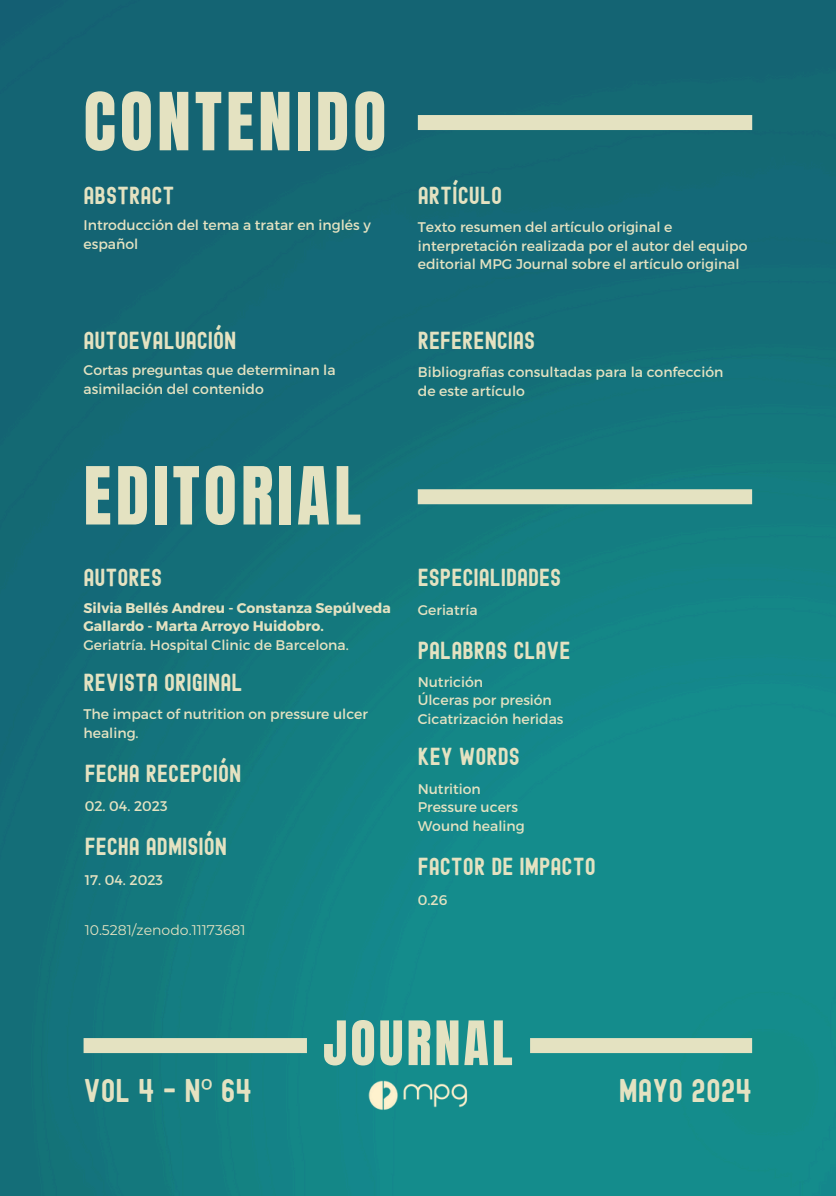
<style>
.page{position:relative;width:836px;height:1196px;background:#fff}
.page>*{position:absolute;margin:0;border:0;box-sizing:border-box;transform-origin:0 0}
.t1{font:68px "Anton";letter-spacing:.06em;color:#e4e2c1}
.t2{font:52px "Anton";letter-spacing:.06em;color:#e4e2c1}
.t3{font:32px "Edmund";color:#e4e2c1}
.t4{font:24px "Edmund";color:#e4e2c1}
.t5{font:14px/18.6px "Montserrat";color:#e4e2c1}
.t6{font:700 14px/18.6px "Montserrat";color:#e4e2c1}
.s1{font-weight:400}
.s2{font-family:"Noto Sans"}
</style>
<div class="page">
<img style="left:0;top:0;width:836px;height:1195px">
<div style="left:84px;top:1038px;width:223px;height:15px;background:#e4e2c1"></div>
<div style="left:530px;top:1038px;width:222px;height:15px;background:#e4e2c1"></div>
<img style="left:367px;top:1079px;width:101px;height:33px">
<div style="left:418px;top:489px;width:334px;height:15px;background:#e4e2c1"></div>
<div style="left:418px;top:115px;width:334px;height:15px;background:#e4e2c1"></div>
<h2 class="t1" style="left:84px;top:73px;width:304px">CONTENIDO</h2>
<h2 class="t4" style="left:84px;top:185px;width:93px">ABSTRACT</h2>
<h2 class="t5" style="left:84px;top:215px;width:289px">Introducción del tema a tratar en inglés y español</h2>
<h2 class="t4" style="left:84px;top:330px;width:154px">AUTOEVALUACIÓN</h2>
<h2 class="t5" style="left:84px;top:360px;width:253px">Cortas preguntas que determinan la asimilación del contenido</h2>
<h2 class="t1" style="left:83px;top:447px;width:279px">EDITORIAL</h2>
<h2 class="t4" style="left:83px;top:567px;width:80px">AUTORES</h2>
<h2 class="t6" style="left:83px;top:598px;width:309px">Silvia Bellés Andreu - Constanza Sepúlveda<br>Gallardo - Marta Arroyo Huidobro.<br><span class="s1">Geriatría. Hospital Clinic de Barcelona.</span></h2>
<h2 class="t4" style="left:83px;top:672px;width:160px">REVISTA ORIGINAL</h2>
<h2 class="t5" style="left:83px;top:704px;width:286px">The impact of nutrition on pressure ulcer healing.</h2>
<h2 class="t4" style="left:85px;top:762px;width:158px">FECHA RECEPCIÓN</h2>
<h2 class="t5" style="left:85px;top:796px;width:84px">02. 04. 2023</h2>
<h2 class="t4" style="left:85px;top:836px;width:144px">FECHA ADMISIÓN</h2>
<h2 class="t5" style="left:85px;top:870px;width:80px">17. 04. 2023</h2>
<h2 class="t5" style="left:85px;top:920px;width:162px">10.5281/zenodo.11173681</h2>
<p class="t4" style="left:418px;top:185px;width:86px">ARTÍCULO</p>
<p class="t5" style="left:418px;top:217px;width:331px">Texto resumen del artículo original e interpretación realizada por el autor del equipo editorial MPG Journal sobre el artículo original</p>
<p class="t4" style="left:418px;top:330px;width:119px">REFERENCIAS</p>
<p class="t5" style="left:418px;top:362px;width:307px">Bibliografías consultadas para la confección de este artículo</p>
<h4 class="t4" style="left:418px;top:567px;width:145px">ESPECIALIDADES</h4>
<p class="t5" style="left:418px;top:599px;width:61px">Geriatría</p>
<p class="t4" style="left:418px;top:639px;width:154px">PALABRAS CLAVE</p>
<p class="t5" style="left:418px;top:672px;width:67px">Nutrición</p>
<h4 class="t5" style="left:418px;top:690px;width:136px">Úlceras por presión</h4>
<p class="t5" style="left:418px;top:709px;width:147px">Cicatrización heridas</p>
<h4 class="t4" style="left:418px;top:746px;width:104px">KEY WORDS</h4>
<p class="t5" style="left:418px;top:778px;width:65px">Nutrition</p>
<h4 class="t5" style="left:418px;top:797px;width:102px">Pressure ucers</h4>
<p class="t5" style="left:418px;top:816px;width:108px">Wound healing</p>
<p class="t4" style="left:418px;top:856px;width:179px">FACTOR DE IMPACTO</p>
<h3 class="t5" style="left:418px;top:889px;width:31px">0.26</h3>
<p class="t3" style="left:84px;top:1076px;width:170px">VOL 4 - N<span class="s2">º</span> 64</p>
<h4 class="t2" style="left:323px;top:1005px;width:191px">JOURNAL</h4>
<h4 class="t3" style="left:618px;top:1076px;width:135px">MAYO 2024</h4>
</div>
